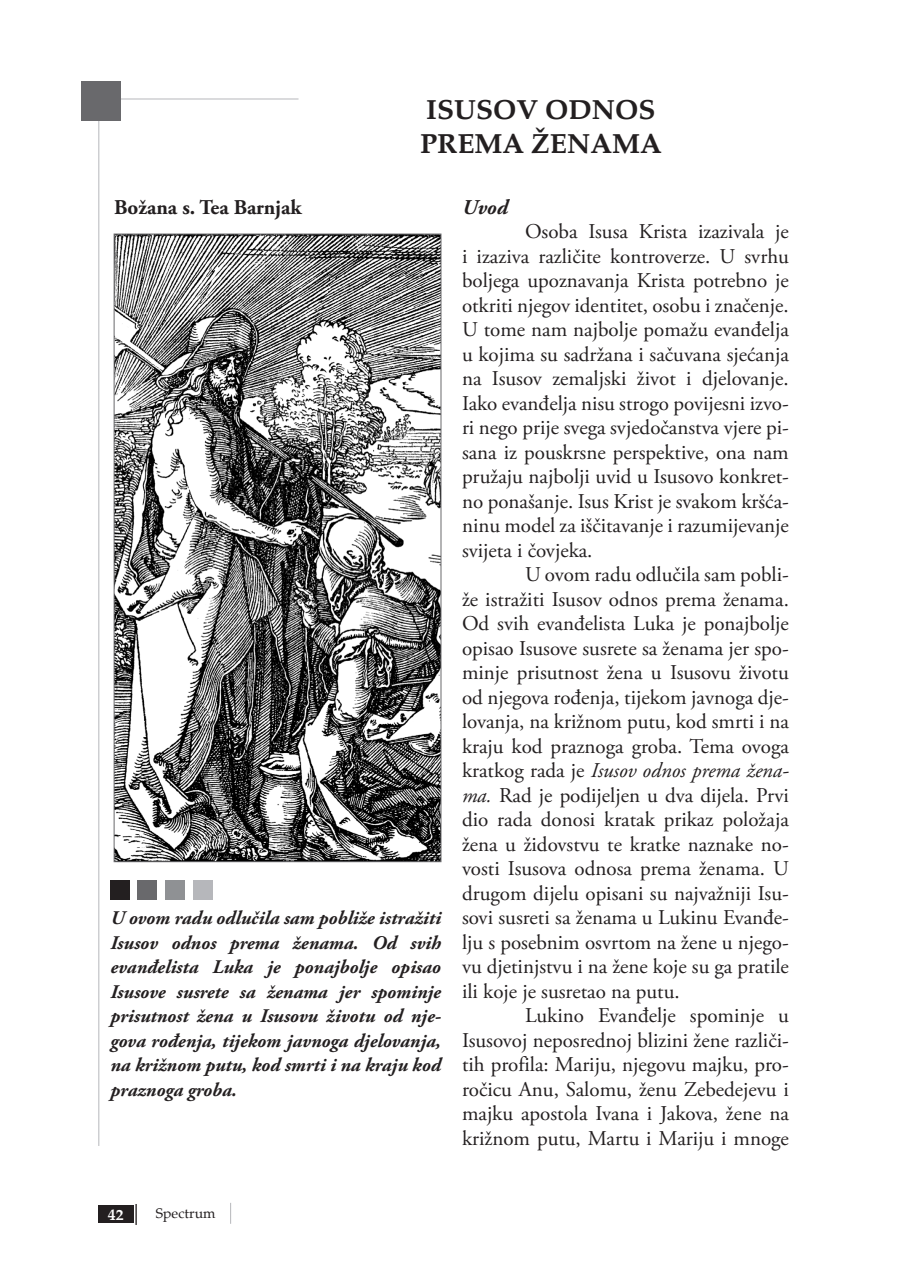
<style>
.page{position:relative;width:903px;height:1270px;background:#fff}
.page>*{position:absolute;margin:0;border:0;box-sizing:border-box;transform-origin:0 0}
.NASLOV{font:700 28px "Palatino";color:#231f20}
.t1{font:21px/24.5px "Adobe Garamond Pro";color:#231f20;text-align:justify}
.t2{font:700 21px "Adobe Garamond Pro";color:#231f20}
.t3{font:italic 700 21px "Adobe Garamond Pro";color:#231f20}
.t4{font:italic 700 19.25px/24.5px "Adobe Garamond Pro";color:#231f20;text-align:justify}
.t5{font:700 15.75px "Palatino";color:#fff}
.t6{font:14px "Palatino";color:#231f20}
.s1{font-style:italic}
</style>
<div class="page">
<hr style="left:99px;top:99px;width:1px;height:1047px;background:#b6b7bb">
<hr style="left:99px;top:99px;width:199px;height:1px;background:#b6b7bb">
<div style="left:81px;top:81px;width:40px;height:40px;background:#69696c"></div>
<div style="left:137px;top:880px;width:20px;height:20px;background:#69696c"></div>
<div style="left:110px;top:880px;width:19px;height:20px;background:#231f20"></div>
<div style="left:165px;top:880px;width:20px;height:20px;background:#8f9194"></div>
<div style="left:193px;top:880px;width:20px;height:20px;background:#b6b7bb"></div>
<div style="left:98px;top:1205px;width:36px;height:17px;background:#231f20"></div>
<hr style="left:135px;top:1204px;width:2px;height:21px;background:#231f20">
<svg style="left:230px;top:1203px;width:1px;height:21px"></svg>
<img style="left:116px;top:236px;width:323px;height:624px">
<p class="NASLOV" style="left:426px;top:93px;width:231px">ISUSOV ODNOS</p>
<p class="NASLOV" style="left:420px;top:127px;width:243px">PREMA ŽENAMA</p>
<p class="t2" style="left:114px;top:195px;width:189px">Božana s. Tea Barnjak</p>
<p class="t4" style="left:110px;top:906px;width:332px">U ovom radu odlučila sam pobliže istražiti Isusov odnos prema ženama. Od svih evanđelista Luka je ponajbolje opisao Isusove susrete sa ženama jer spominje prisutnost žena u Isusovu životu od nje&shy;gova rođenja, tijekom javnoga djelovanja, na križnom putu, kod smrti i na kraju kod praznoga groba.</p>
<p class="t3" style="left:462px;top:195px;width:47px">Uvod</p>
<p class="t1" style="left:462px;top:220px;width:328px;text-indent:63px">Osoba Isusa Krista izazivala je i izaziva različite kontroverze. U svrhu boljega upoznavanja Krista potrebno je otkriti njegov identitet, osobu i značenje.<br>U tome nam najbolje pomažu evanđelja u kojima su sadržana i sačuvana sjećanja na Isusov zemaljski život i djelovanje.<br>Iako evanđelja nisu strogo povijesni izvo&shy;ri nego prije svega svjedočanstva vjere pi&shy;sana iz pouskrsne perspektive, ona nam pružaju najbolji uvid u Isusovo konkret&shy;no ponašanje. Isus Krist je svakom kršća&shy;ninu model za iščitavanje i razumijevanje svijeta i čovjeka.</p>
<p class="t1" style="left:462px;top:563px;width:328px;text-indent:63px">U ovom radu odlučila sam pobli&shy;že istražiti Isusov odnos prema ženama.<br>Od svih evanđelista Luka je ponajbolje opisao Isusove susrete sa ženama jer spo&shy;minje prisutnost žena u Isusovu životu od njegova rođenja, tijekom javnoga dje&shy;lovanja, na križnom putu, kod smrti i na kraju kod praznoga groba. Tema ovoga kratkog rada je <span class="s1">Isusov odnos prema žena&shy;ma.</span> Rad je podijeljen u dva dijela. Prvi dio rada donosi kratak prikaz položaja žena u židovstvu te kratke naznake no&shy;vosti Isusova odnosa prema ženama. U drugom dijelu opisani su najvažniji Isu&shy;sovi susreti sa ženama u Lukinu Evanđe&shy;lju s posebnim osvrtom na žene u njego&shy;vu djetinjstvu i na žene koje su ga pratile ili koje je susretao na putu.</p>
<p class="t1" style="left:462px;top:1004px;width:328px;text-indent:63px">Lukino Evanđelje spominje u Isusovoj neposrednoj blizini žene različi&shy;tih profila: Mariju, njegovu majku, pro&shy;ročicu Anu, Salomu, ženu Zebedejevu i majku apostola Ivana i Jakova, žene na križnom putu, Martu i Mariju i mnoge</p>
<p class="t5" style="left:108px;top:1205px;width:17px">42</p>
<p class="t6" style="left:156px;top:1205px;width:61px">Spectrum</p>
</div>
